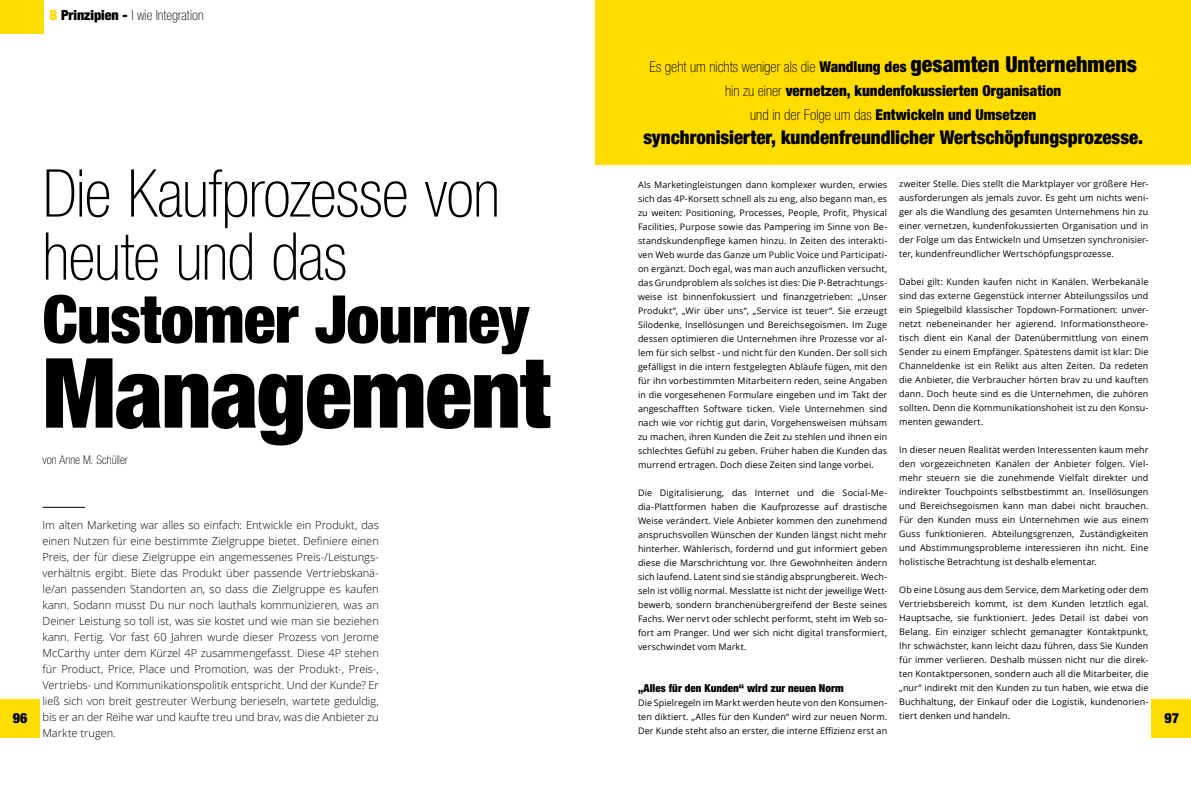
<style>
.page{position:relative;width:1191px;height:794px;background:#fff}
.page>*{position:absolute;margin:0;border:0;box-sizing:border-box;transform-origin:0 0}
.t1{font:900 condensed 97px "Helvetica Neue LT Std";letter-spacing:-.015em;color:#000}
.t2{font:100 condensed 66px/63px "Helvetica Neue LT Std";letter-spacing:-.015em;color:#000}
.t3{font:900 condensed 66px "Helvetica Neue LT Std";letter-spacing:-.01em;color:#000}
.t4{font:900 condensed 19px "Helvetica Neue LT Std";color:#000}
.t5{font:900 condensed 15px/24px "Helvetica Neue LT Std";color:#000;text-align:center}
.t6{font:100 condensed 14px "Helvetica Neue LT Std";color:#000}
.t7{font:900 condensed 14px "Helvetica Neue LT Std";color:#000}
.t8{font:100 condensed 12px "Helvetica Neue LT Std";color:#000}
.t9{font:300 11px/16px "Open Sans";color:#000;text-align:justify}
.t10{font:900 condensed 11px "Helvetica Neue LT Std";letter-spacing:.005em;color:#000}
.t11{font:9px/14px "Open Sans";letter-spacing:.01em;color:#000;text-align:justify}
.s1{font-weight:900;color:#fd0}
.s2{font-weight:900}
.s3{font-weight:100}
.s4{font-size:22px}
</style>
<div class="page">
<div style="left:0;top:0;width:44px;height:34px;background:#fd0"></div>
<div style="left:0;top:698px;width:40px;height:39px;background:#fd0"></div>
<div style="left:1151px;top:698px;width:40px;height:39px;background:#fd0"></div>
<hr style="left:43px;top:507px;width:42px;height:1px;background:#000">
<div style="left:595px;top:0;width:596px;height:164px;background:#fd0"></div>
<h3 class="t6" style="left:49px;top:7px;width:156px"><span class="s1">B</span> <span class="s2">Prinzipien -</span> I wie Integration</h3>
<h3 class="t5" style="left:649px;top:55px;width:489px"><span class="s3">Es geht um nichts weniger als die</span> Wandlung des <span class="s4">gesamten Unternehmens </span><span class="s3">hin zu einer</span> vernetzen, kundenfokussierten Organisation<br><span class="s3">und in der Folge um das</span> Entwickeln und Umsetzen</h3>
<h3 class="t4" style="left:643px;top:126px;width:501px">synchronisierter, kundenfreundlicher Wertschöpfungsprozesse.</h3>
<h2 class="t2" style="left:43px;top:161px;width:459px">Die Kaufprozesse von heute und das</h2>
<h2 class="t3" style="left:43px;top:278px;width:488px">Customer Journey</h2>
<h1 class="t1" style="left:43px;top:333px;width:509px">Management</h1>
<h3 class="t8" style="left:43px;top:453px;width:87px">von Anne M. Schüller</h3>
<p class="t11" style="left:899px;top:176px;width:251px">zweiter Stelle. Dies stellt die Marktplayer vor größere Her&shy;ausforderungen als jemals zuvor. Es geht um nichts weni&shy;ger als die Wandlung des gesamten Unternehmens hin zu einer vernetzen, kundenfokussierten Organisation und in der Folge um das Entwickeln und Umsetzen synchronisier&shy;ter, kundenfreundlicher Wertschöpfungsprozesse.</p>
<p class="t11" style="left:899px;top:274px;width:251px">Dabei gilt: Kunden kaufen nicht in Kanälen. Werbekanäle sind das externe Gegenstück interner Abteilungssilos und ein Spiegelbild klassischer Topdown-Formationen: unver&shy;netzt nebeneinander her agierend. Informationstheore&shy;tisch dient ein Kanal der Datenübermittlung von einem Sender zu einem Empfänger. Spätestens damit ist klar: Die Channeldenke ist ein Relikt aus alten Zeiten. Da redeten die Anbieter, die Verbraucher hörten brav zu und kauften dann. Doch heute sind es die Unternehmen, die zuhören sollten. Denn die Kommunikationshoheit ist zu den Konsu&shy;menten gewandert.</p>
<p class="t11" style="left:899px;top:442px;width:251px">In dieser neuen Realität werden Interessenten kaum mehr den vorgezeichneten Kanälen der Anbieter folgen. Viel&shy;mehr steuern sie die zunehmende Vielfalt direkter und indirekter Touchpoints selbstbestimmt an. Insellösungen und Bereichsegoismen kann man dabei nicht brauchen.<br>Für den Kunden muss ein Unternehmen wie aus einem Guss funktionieren. Abteilungsgrenzen, Zuständigkeiten und Abstimmungsprobleme interessieren ihn nicht. Eine holistische Betrachtung ist deshalb elementar.</p>
<p class="t11" style="left:899px;top:582px;width:251px">Ob eine Lösung aus dem Service, dem Marketing oder dem Vertriebsbereich kommt, ist dem Kunden letztlich egal.<br>Hauptsache, sie funktioniert. Jedes Detail ist dabei von Belang. Ein einziger schlecht gemanagter Kontaktpunkt, Ihr schwächster, kann leicht dazu führen, dass Sie Kunden für immer verlieren. Deshalb müssen nicht nur die direk&shy;ten Kontaktpersonen, sondern auch all die Mitarbeiter, die „nur“ indirekt mit den Kunden zu tun haben, wie etwa die Buchhaltung, der Einkauf oder die Logistik, kundenorien&shy;tiert denken und handeln.</p>
<p class="t11" style="left:638px;top:177px;width:251px">Als Marketingleistungen dann komplexer wurden, erwies sich das 4P-Korsett schnell als zu eng, also begann man, es zu weiten: Positioning, Processes, People, Profit, Physical Facilities, Purpose sowie das Pampering im Sinne von Be&shy;standskundenpflege kamen hinzu. In Zeiten des interakti&shy;ven Web wurde das Ganze um Public Voice und Participati&shy;on ergänzt. Doch egal, was man auch anzuflicken versucht, das Grundproblem als solches ist dies: Die P-Betrachtungs&shy;weise ist binnenfokussiert und finanzgetrieben: „Unser Produkt“, „Wir über uns“, „Service ist teuer“. Sie erzeugt Silodenke, Insellösungen und Bereichsegoismen. Im Zuge dessen optimieren die Unternehmen ihre Prozesse vor al&shy;lem für sich selbst - und nicht für den Kunden. Der soll sich gefälligst in die intern festgelegten Abläufe fügen, mit den für ihn vorbestimmten Mitarbeitern reden, seine Angaben in die vorgesehenen Formulare eingeben und im Takt der angeschafften Software ticken. Viele Unternehmen sind nach wie vor richtig gut darin, Vorgehensweisen mühsam zu machen, ihren Kunden die Zeit zu stehlen und ihnen ein schlechtes Gefühl zu geben. Früher haben die Kunden das murrend ertragen. Doch diese Zeiten sind lange vorbei.</p>
<p class="t11" style="left:638px;top:485px;width:251px">Die Digitalisierung, das Internet und die Social-Me&shy;dia-Plattformen haben die Kaufprozesse auf drastische Weise verändert. Viele Anbieter kommen den zunehmend anspruchsvollen Wünschen der Kunden längst nicht mehr hinterher. Wählerisch, fordernd und gut informiert geben diese die Marschrichtung vor. Ihre Gewohnheiten ändern sich laufend. Latent sind sie ständig absprungbereit. Wech&shy;seln ist völlig normal. Messlatte ist nicht der jeweilige Wett&shy;bewerb, sondern branchenübergreifend der Beste seines Fachs. Wer nervt oder schlecht performt, steht im Web so&shy;fort am Pranger. Und wer sich nicht digital transformiert, verschwindet vom Markt.</p>
<p class="t10" style="left:638px;top:681px;width:207px">„Alles für den Kunden“ wird zur neuen Norm</p>
<p class="t11" style="left:638px;top:695px;width:251px">Die Spielregeln im Markt werden heute von den Konsumen&shy;ten diktiert. „Alles für den Kunden“ wird zur neuen Norm.<br>Der Kunde steht also an erster, die interne Effizienz erst an</p>
<p class="t9" style="left:43px;top:516px;width:338px">Im alten Marketing war alles so einfach: Entwickle ein Produkt, das einen Nutzen für eine bestimmte Zielgruppe bietet. Definiere einen Preis, der für diese Zielgruppe ein angemessenes Preis-/Leistungs&shy;verhältnis ergibt. Biete das Produkt über passende Vertriebskanä&shy;le/an passenden Standorten an, so dass die Zielgruppe es kaufen kann. Sodann musst Du nur noch lauthals kommunizieren, was an Deiner Leistung so toll ist, was sie kostet und wie man sie beziehen kann. Fertig. Vor fast 60 Jahren wurde dieser Prozess von Jerome McCarthy unter dem Kürzel 4P zusammengefasst. Diese 4P stehen für Product, Price, Place und Promotion, was der Produkt-, Preis-, Vertriebs- und Kommunikationspolitik entspricht. Und der Kunde? Er ließ sich von breit gestreuter Werbung berieseln, wartete geduldig, bis er an der Reihe war und kaufte treu und brav, was die Anbieter zu Markte trugen.</p>
<h3 class="t7" style="left:13px;top:709px;width:16px">96</h3>
<h3 class="t7" style="left:1164px;top:709px;width:16px">97</h3>
</div>
